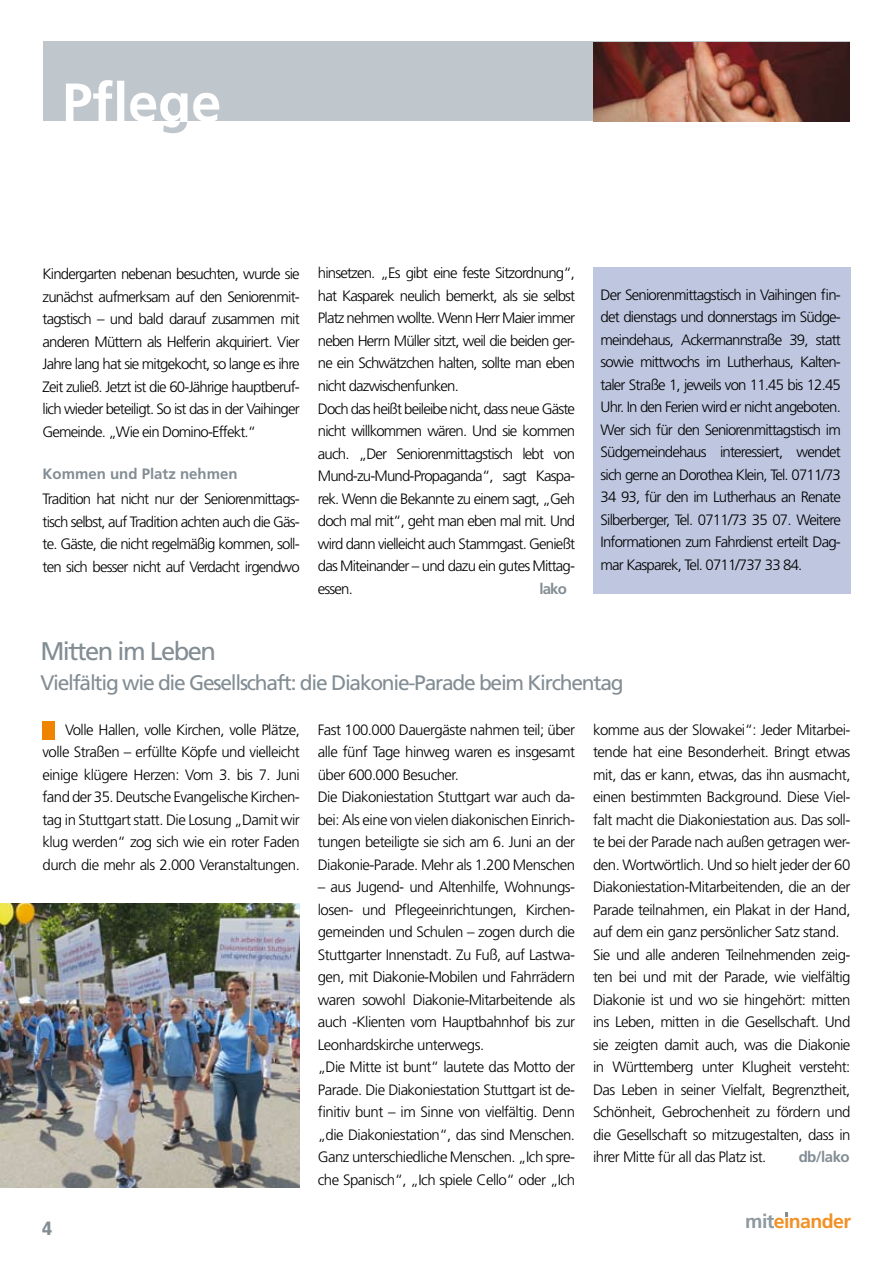
<style>
.page{position:relative;width:893px;height:1263px;background:#fff}
.page>*{position:absolute;margin:0;border:0;box-sizing:border-box;transform-origin:0 0}
.t1{font:25.5px "Frutiger LT Std";letter-spacing:-.06em;color:#828d94}
.t2{font:21px "Frutiger LT Std";letter-spacing:-.06em;color:#828d94}
.t3{font:700 19.5px "Frutiger LT Std";letter-spacing:-.03em;color:#f19127}
.t4{font:900 condensed 19.35px "Frutiger LT Std";color:#828d94}
.t5{font:300 15px/22.5px "Frutiger LT Std";letter-spacing:-.035em;color:#000;text-align:justify}
.t6{font:300 15px/22.5px "Frutiger LT Std";letter-spacing:-.055em;color:#000}
.t7{font:700 15px "Frutiger LT Std";color:#828d94}
.s1{color:#8e99a0}
</style>
<div class="page">
<svg style="left:785px;top:1212px;width:3px;height:5px"></svg>
<div style="left:43px;top:41px;width:806px;height:80px;background:#bfc7cc"></div>
<img style="left:593px;top:43px;width:256px;height:78px">
<svg style="left:66px;top:80px;width:153px;height:41px"></svg>
<svg style="left:163px;top:122px;width:25px;height:11px"></svg>
<div style="left:43px;top:721px;width:12px;height:19px;background:#ef8400"></div>
<img style="left:0;top:903px;width:300px;height:285px">
<div style="left:593px;top:268px;width:257px;height:326px;background:#bfc7e0"></div>
<p class="t5" style="left:43px;top:263px;width:259px">Kindergarten nebenan besuchten, wurde sie zunächst aufmerksam auf den Seniorenmit&shy;tagstisch – und bald darauf zusammen mit anderen Müttern als Helferin akquiriert. Vier Jahre lang hat sie mitgekocht, so lange es ihre Zeit zuließ. Jetzt ist die 60-Jährige hauptberuf&shy;lich wieder beteiligt. So ist das in der Vaihinger Gemeinde. „Wie ein Domino-Effekt.“</p>
<p class="t7" style="left:43px;top:465px;width:197px">Kommen und Platz nehmen</p>
<p class="t5" style="left:43px;top:488px;width:259px">Tradition hat nicht nur der Seniorenmittags&shy;tisch selbst, auf Tradition achten auch die Gäs&shy;te. Gäste, die nicht regelmäßig kommen, soll&shy;ten sich besser nicht auf Verdacht irgendwo</p>
<p class="t6" style="left:318px;top:262px;width:259px">hinsetzen. „Es gibt eine feste Sitzordnung“, hat Kasparek neulich bemerkt, als sie selbst Platz nehmen wollte. Wenn Herr Maier immer neben Herrn Müller sitzt, weil die beiden ger&shy;ne ein Schwätzchen halten, sollte man eben nicht dazwischenfunken.<br>Doch das heißt beileibe nicht, dass neue Gäste nicht willkommen wären. Und sie kommen auch. „Der Seniorenmittagstisch lebt von Mund-zu-Mund-Propaganda“, sagt Kaspa&shy;rek. Wenn die Bekannte zu einem sagt, „Geh doch mal mit“, geht man eben mal mit. Und wird dann vielleicht auch Stammgast. Genießt das Miteinander – und dazu ein gutes Mittag&shy;essen.</p>
<p class="t7" style="left:539px;top:579px;width:29px">lako</p>
<p class="t5" style="left:601px;top:283px;width:242px">Der Seniorenmittagstisch in Vaihingen fin&shy;det dienstags und donnerstags im Südge&shy;meindehaus, Ackermannstraße 39, statt sowie mittwochs im Lutherhaus, Kalten&shy;taler Straße 1, jeweils von 11.45 bis 12.45<br>Uhr. In den Ferien wird er nicht angeboten.<br>Wer sich für den Seniorenmittagstisch im Südgemeindehaus interessiert, wendet sich gerne an Dorothea Klein, Tel. 0711/73<br>34 93, für den im Lutherhaus an Renate Silberberger, Tel. 0711/73 35 07. Weitere Informationen zum Fahrdienst erteilt Dag&shy;mar Kasparek, Tel. 0711/737 33 84.</p>
<h1 class="t1" style="left:40px;top:636px;width:177px">Mitten im Leben</h1>
<h2 class="t2" style="left:40px;top:670px;width:585px">Vielfältig wie die Gesellschaft: die Diakonie-Parade beim Kirchentag</h2>
<p class="t5" style="left:43px;top:718px;width:259px;text-indent:22px">Volle Hallen, volle Kirchen, volle Plätze, volle Straßen – erfüllte Köpfe und vielleicht einige klügere Herzen: Vom 3. bis 7. Juni fand der 35. Deutsche Evangelische Kirchen&shy;tag in Stuttgart statt. Die Losung „Damit wir klug werden“ zog sich wie ein roter Faden durch die mehr als 2.000 Veranstaltungen.</p>
<p class="t5" style="left:318px;top:718px;width:259px;text-align:left">Fast 100.000 Dauergäste nahmen teil; über alle fünf Tage hinweg waren es insgesamt über 600.000 Besucher.<br>Die Diakoniestation Stuttgart war auch da&shy;bei: Als eine von vielen diakonischen Einrich&shy;tungen beteiligte sie sich am 6. Juni an der Diakonie-Parade. Mehr als 1.200 Menschen</p>
<p class="t5" style="left:318px;top:876px;width:259px;text-align:left">– aus Jugend- und Altenhilfe, Wohnungs&shy;losen- und Pflegeeinrichtungen, Kirchen&shy;gemeinden und Schulen – zogen durch die Stuttgarter Innenstadt. Zu Fuß, auf Lastwa&shy;gen, mit Diakonie-Mobilen und Fahrrädern waren sowohl Diakonie-Mitarbeitende als auch -Klienten vom Hauptbahnhof bis zur Leonhardskirche unterwegs.<br>„Die Mitte ist bunt“ lautete das Motto der Parade. Die Diakoniestation Stuttgart ist de&shy;finitiv bunt – im Sinne von vielfältig. Denn „die Diakoniestation“, das sind Menschen.<br>Ganz unterschiedliche Menschen. „Ich spre&shy;che Spanisch“, „Ich spiele Cello“ oder „Ich</p>
<p class="t5" style="left:593px;top:718px;width:259px;text-align:left">komme aus der Slowakei“: Jeder Mitarbei&shy;tende hat eine Besonderheit. Bringt etwas mit, das er kann, etwas, das ihn ausmacht, einen bestimmten Background. Diese Viel&shy;falt macht die Diakoniestation aus. Das soll&shy;te bei der Parade nach außen getragen wer&shy;den. Wortwörtlich. Und so hielt jeder der 60<br>Diakoniestation-Mitarbeitenden, die an der Parade teilnahmen, ein Plakat in der Hand, auf dem ein ganz persönlicher Satz stand.<br>Sie und alle anderen Teilnehmenden zeig&shy;ten bei und mit der Parade, wie vielfältig Diakonie ist und wo sie hingehört: mitten ins Leben, mitten in die Gesellschaft. Und sie zeigten damit auch, was die Diakonie in Württemberg unter Klugheit versteht:<br>Das Leben in seiner Vielfalt, Begrenztheit, Schönheit, Gebrochenheit zu fördern und die Gesellschaft so mitzugestalten, dass in ihrer Mitte für all das Platz ist.</p>
<p class="t7" style="left:799px;top:1148px;width:53px">db/lako</p>
<p class="t4" style="left:42px;top:1216px;width:12px">4</p>
<h3 class="t3" style="left:745px;top:1210px;width:107px"><span class="s1">mit</span>einander</h3>
</div>
